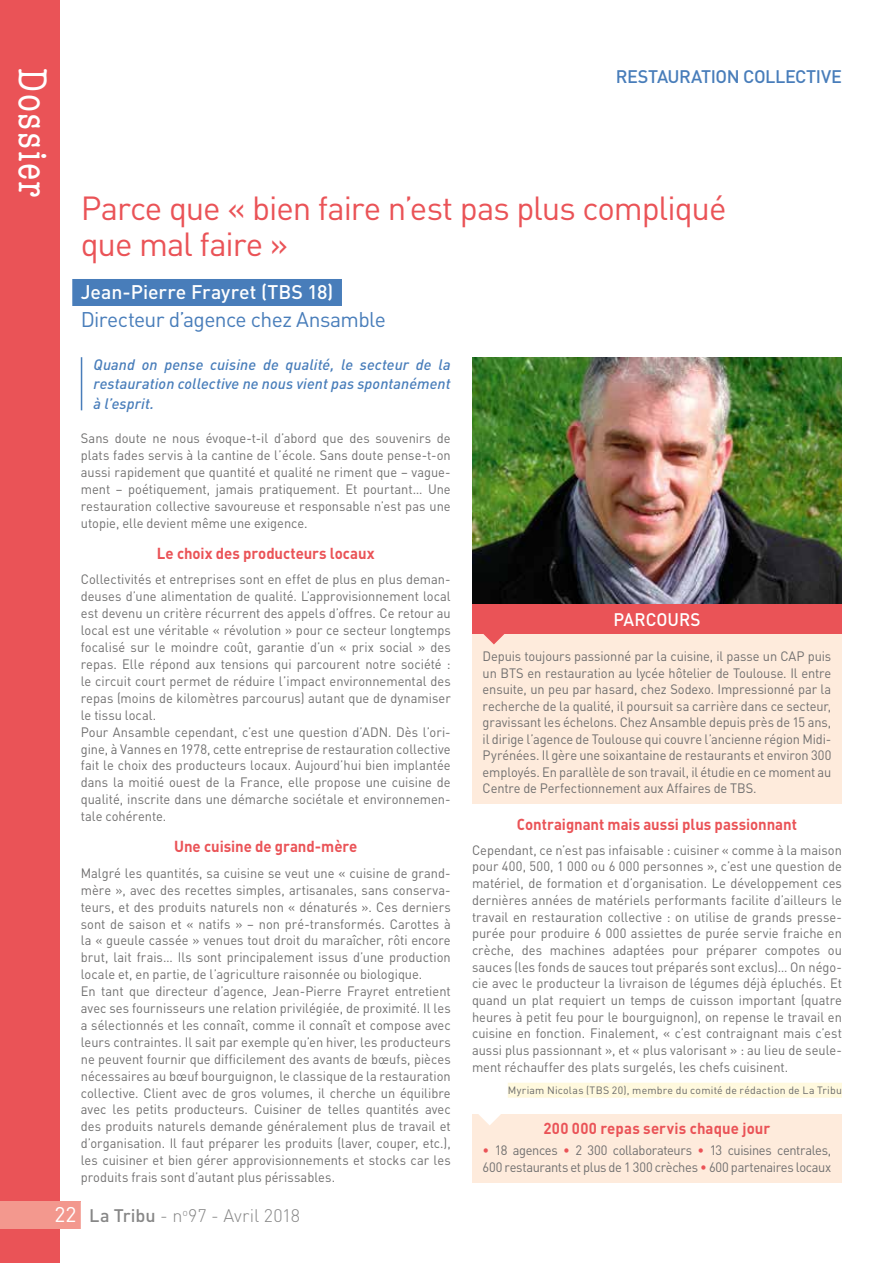
<style>
.page{position:relative;width:893px;height:1263px;background:#fff}
.page>*{position:absolute;margin:0;border:0;box-sizing:border-box;transform-origin:0 0}
.t1{font:condensed 40.5px "American Typewriter";letter-spacing:.04em;color:#fff}
.t2{font:33px/36px "DIN";letter-spacing:-.035em;color:#ea5357}
.t3{font:21px "DIN";letter-spacing:-.03em;color:#487dba}
.t4{font:500 19.5px "DIN";letter-spacing:-.005em;color:#fff}
.t5{font:300 18px "DIN";color:#878787}
.t6{font:500 18px "DIN";letter-spacing:-.02em;color:#487dba}
.t7{font:500 18px "DIN";color:#fff;scale:.95 1}
.t8{font:700 15.75px "DIN";color:#ea5357;scale:.95 1}
.t9{font:italic 500 15px/20px "DIN";letter-spacing:.005em;color:#487dba;text-align:justify}
.t10{font:13.5px/17px "DIN";color:#706f6f;text-align:justify;scale:.95 1}
.t11{font:13.5px/16.5px "DIN";letter-spacing:-.03em;color:#706f6f;scale:.95 1}
.t12{font:10.5px "DIN";letter-spacing:.02em;color:#686868}
.s1{font-weight:400;font-size:21px;color:#fff}
.s2{font-weight:500}
.s3{color:#ea5357}
</style>
<div class="page">
<div style="left:0;top:0;width:60px;height:1263px;background:#ea5357"></div>
<div style="left:0;top:1202px;width:81px;height:27px;background:#f3988e"></div>
<div style="left:508px;top:1083px;width:334px;height:15px;background:#fff9de"></div>
<div style="left:72px;top:279px;width:270px;height:27px;background:#487dba"></div>
<img style="left:472px;top:357px;width:370px;height:247px">
<hr style="left:81px;top:357px;width:1px;height:53px;background:#487dba">
<div style="left:472px;top:634px;width:370px;height:170px;background:#feebdc"></div>
<svg style="left:483px;top:634px;width:22px;height:10px"></svg>
<div style="left:472px;top:604px;width:370px;height:30px;background:#ea5357"></div>
<div style="left:472px;top:1114px;width:370px;height:68px;background:#feebdc"></div>
<svg style="left:479px;top:1114px;width:22px;height:11px"></svg>
<h1 class="t1" style="left:55px;top:68px;width:131px;rotate:90deg">Dossier</h1>
<h3 class="t6" style="left:616px;top:65px;width:228px">RESTAURATION COLLECTIVE</h3>
<h2 class="t2" style="left:81px;top:189px;width:647px">Parce que « bien faire n’est pas plus compliqué que mal faire »</h2>
<h3 class="t4" style="left:81px;top:280px;width:254px">JEAN-PIERRE FRAYRET (TBS 18)</h3>
<h3 class="t3" style="left:81px;top:307px;width:307px">Directeur d’agence chez Ansamble</h3>
<p class="t9" style="left:94px;top:354px;width:359px">Quand on pense cuisine de qualité, le secteur de la restauration collective ne nous vient pas spontanément à l’esprit.</p>
<p class="t10" style="left:81px;top:430px;width:391px">Sans doute ne nous évoque-t-il d’abord que des souvenirs de plats fades servis à la cantine de l’école. Sans doute pense-t-on aussi rapidement que quantité et qualité ne riment que – vague&shy;ment – poétiquement, jamais pratiquement. Et pourtant… Une restauration collective savoureuse et responsable n’est pas une utopie, elle devient même une exigence.</p>
<p class="t8" style="left:157px;top:543px;width:231px">Le choix des producteurs locaux</p>
<p class="t10" style="left:81px;top:571px;width:391px;text-align:left">Collectivités et entreprises sont en effet de plus en plus deman&shy;deuses d’une alimentation de qualité. L’approvisionnement local est devenu un critère récurrent des appels d’offres. Ce retour au local est une véritable « révolution » pour ce secteur longtemps focalisé sur le moindre coût, garantie d’un « prix social » des repas. Elle répond aux tensions qui parcourent notre société : le circuit court permet de réduire l’impact environnemental des repas (moins de kilomètres parcourus) autant que de dynamiser le tissu local.<br>Pour Ansamble cependant, c’est une question d’ADN. Dès l’ori&shy;gine, à Vannes en 1978, cette entreprise de restauration collective fait le choix des producteurs locaux. Aujourd’hui bien implantée dans la moitié ouest de la France, elle propose une cuisine de qualité, inscrite dans une démarche sociétale et environnemen&shy;tale cohérente.</p>
<p class="t8" style="left:174px;top:836px;width:194px">Une cuisine de grand-mère</p>
<p class="t10" style="left:81px;top:864px;width:391px;text-align:left">Malgré les quantités, sa cuisine se veut une « cuisine de grand&shy;mère », avec des recettes simples, artisanales, sans conserva&shy;teurs, et des produits naturels non « dénaturés ». Ces derniers sont de saison et « natifs » – non pré-transformés. Carottes à la « gueule cassée » venues tout droit du maraîcher, rôti encore brut, lait frais… Ils sont principalement issus d’une production locale et, en partie, de l’agriculture raisonnée ou biologique.<br>En tant que directeur d’agence, Jean-Pierre Frayret entretient avec ses fournisseurs une relation privilégiée, de proximité. Il les a sélectionnés et les connaît, comme il connaît et compose avec leurs contraintes. Il sait par exemple qu’en hiver, les producteurs ne peuvent fournir que difficilement des avants de bœufs, pièces nécessaires au bœuf bourguignon, le classique de la restauration collective. Client avec de gros volumes, il cherche un équilibre avec les petits producteurs. Cuisiner de telles quantités avec des produits naturels demande généralement plus de travail et d’organisation. Il faut préparer les produits (laver, couper, etc.), les cuisiner et bien gérer approvisionnements et stocks car les produits frais sont d’autant plus périssables.</p>
<h3 class="t5" style="left:54px;top:1205px;width:247px"><span class="s1">22</span> <span class="s2">LA TRIBU</span> - n<sup>o</sup>97 - Avril 2018</h3>
<h3 class="t7" style="left:613px;top:608px;width:91px">PARCOURS</h3>
<p class="t10" style="left:483px;top:648px;width:369px;line-height:16.5px">Depuis toujours passionné par la cuisine, il passe un CAP puis un BTS en restauration au lycée hôtelier de Toulouse. Il entre ensuite, un peu par hasard, chez Sodexo. Impressionné par la recherche de la qualité, il poursuit sa carrière dans ce secteur, gravissant les échelons. Chez Ansamble depuis près de 15 ans, il dirige l’agence de Toulouse qui couvre l’ancienne région Midi-Pyrénées. Il gère une soixantaine de restaurants et environ 300 employés. En parallèle de son travail, il étudie en ce moment au Centre de Perfectionnement aux Affaires de TBS.</p>
<p class="t8" style="left:517px;top:813px;width:296px">Contraignant mais aussi plus passionnant</p>
<p class="t10" style="left:472px;top:841px;width:391px">Cependant, ce n’est pas infaisable : cuisiner « comme à la maison pour 400, 500, 1 000 ou 6 000 personnes », c’est une question de matériel, de formation et d’organisation. Le développement ces dernières années de matériels performants facilite d’ailleurs le travail en restauration collective : on utilise de grands presse&shy;purée pour produire 6 000 assiettes de purée servie fraiche en crèche, des machines adaptées pour préparer compotes ou sauces (les fonds de sauces tout préparés sont exclus)… On négo&shy;cie avec le producteur la livraison de légumes déjà épluchés. Et quand un plat requiert un temps de cuisson important (quatre heures à petit feu pour le bourguignon), on repense le travail en cuisine en fonction. Finalement, « c’est contraignant mais c’est aussi plus passionnant », et « plus valorisant » : au lieu de seule&shy;ment réchauffer des plats surgelés, les chefs cuisinent.</p>
<p class="t12" style="left:508px;top:1083px;width:336px">Myriam Nicolas (TBS 20), membre du comité de rédaction de La Tribu</p>
<p class="t8" style="left:544px;top:1118px;width:240px">200 000 repas servis chaque jour</p>
<p class="t11" style="left:483px;top:1142px;width:369px"><span class="s3">•</span> 18 agences <span class="s3">•</span> 2 300 collaborateurs <span class="s3">•</span> 13 cuisines centrales,<br>600 restaurants et plus de 1 300 crèches <span class="s3">•</span> 600 partenaires locaux</p>
</div>
